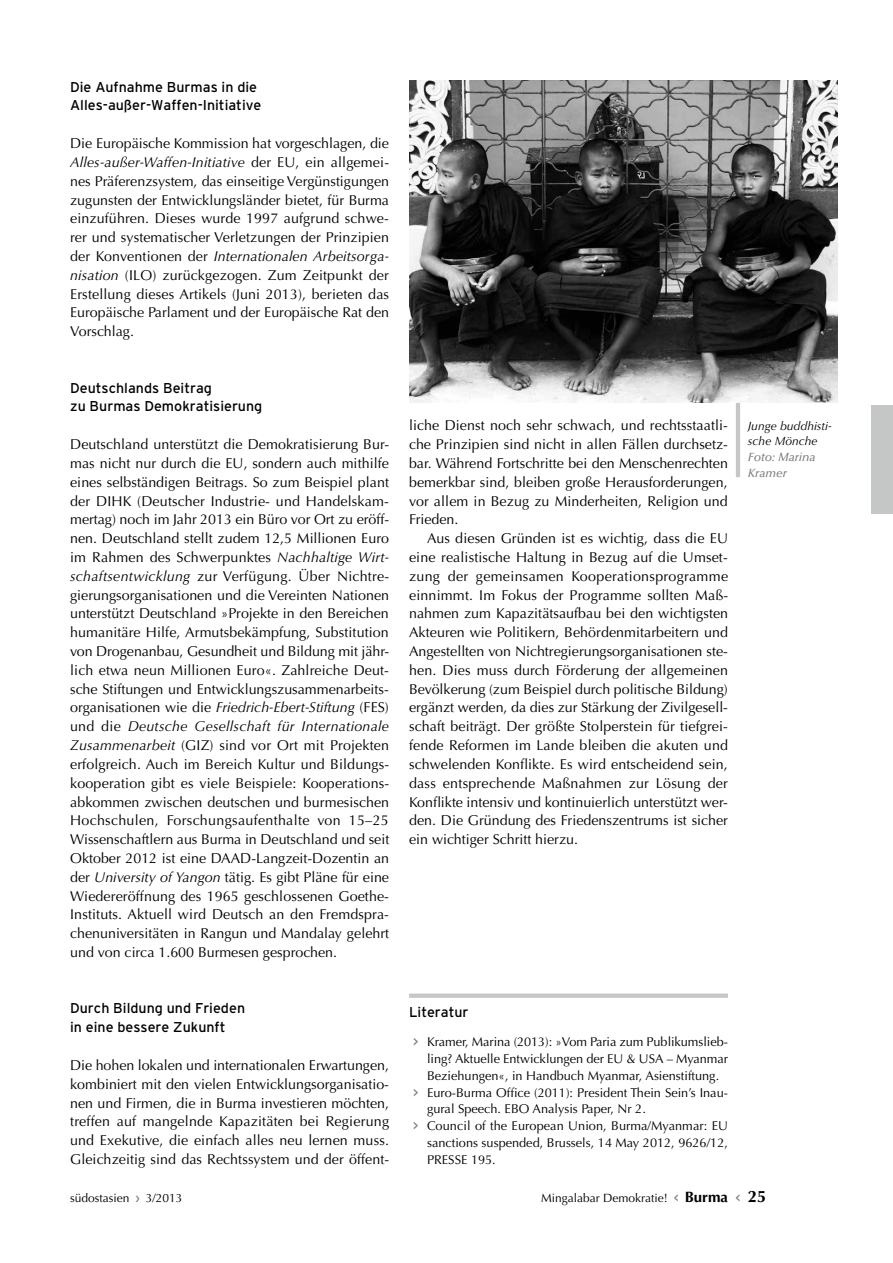
<style>
.page{position:relative;width:893px;height:1263px;background:#fff}
.page>*{position:absolute;margin:0;border:0;box-sizing:border-box;transform-origin:0 0}
.t1{font:14.25px/18.8px "Optima LT Std";color:#000;text-align:justify}
.t2{font:14.25px/18.8px "Interstate";color:#000}
.t3{font:12.75px "Optima LT Std";color:#000}
.t4{font:12px "Optima LT Std";color:#000}
.t5{font:italic 12px/15.9px "Optima LT Std";color:#000}
.t6{font:italic 500 12px/15.9px "Optima LT Std";color:#7a7b7a}
.s1{font-style:italic}
.s2{font-family:"Interstate";color:#7a7b7a}
.s3{font-weight:700;font-size:15px}
.s4{font-family:"Interstate Regular 2";color:#7a7b7a}
.s5{font-weight:700;font-size:16.5px}
</style>
<div class="page">
<div style="left:409px;top:993px;width:319px;height:5px;background:#c5c6c6"></div>
<hr style="left:736px;top:364px;width:4px;height:113px;background:#c5c6c6">
<img style="left:409px;top:80px;width:428px;height:322px">
<div style="left:872px;top:405px;width:21px;height:109px;background:#c5c6c6"></div>
<p class="t2" style="left:70px;top:77px;width:193px">Die Aufnahme Burmas in die<br>Alles-außer-Waffen-Initiative</p>
<p class="t1" style="left:70px;top:134px;width:320px">Die Europäische Kommission hat vorgeschlagen, die <span class="s1">Alles-außer-Waffen-Initiative</span> der EU, ein allgemei&shy;nes Präferenzsystem, das einseitige Vergünstigungen zugunsten der Entwicklungsländer bietet, für Burma einzuführen. Dieses wurde 1997 aufgrund schwe&shy;rer und systematischer Verletzungen der Prinzipien der Konventionen der <span class="s1">Internationalen Arbeitsorga&shy;nisation</span> (ILO) zurückgezogen. Zum Zeitpunkt der Erstellung dieses Artikels (Juni 2013), berieten das Europäische Parlament und der Europäische Rat den Vorschlag.</p>
<p class="t2" style="left:70px;top:378px;width:194px">Deutschlands Beitrag<br>zu Burmas Demokratisierung</p>
<p class="t1" style="left:70px;top:435px;width:321px">Deutschland unterstützt die Demokratisierung Bur&shy;mas nicht nur durch die EU, sondern auch mithilfe eines selbständigen Beitrags. So zum Beispiel plant der DIHK (Deutscher Industrie- und Handelskam&shy;mertag) noch im Jahr 2013 ein Büro vor Ort zu eröff&shy;nen. Deutschland stellt zudem 12,5 Millionen Euro im Rahmen des Schwerpunktes <span class="s1">Nachhaltige Wirt&shy;schaftsentwicklung</span> zur Verfügung. Über Nichtre&shy;gierungsorganisationen und die Vereinten Nationen unterstützt Deutschland »Projekte in den Bereichen humanitäre Hilfe, Armutsbekämpfung, Substitution von Drogenanbau, Gesundheit und Bildung mit jähr&shy;lich etwa neun Millionen Euro«. Zahlreiche Deut&shy;sche Stiftungen und Entwicklungszusammenarbeits&shy;organisationen wie die <span class="s1">Friedrich-Ebert-Stiftung</span> (FES) und die <span class="s1">Deutsche Gesellschaft für Internationale Zusammenarbeit</span> (GIZ) sind vor Ort mit Projekten erfolgreich. Auch im Bereich Kultur und Bildungs&shy;kooperation gibt es viele Beispiele: Kooperations&shy;abkommen zwischen deutschen und burmesischen Hochschulen, Forschungsaufenthalte von 15–25<br>Wissenschaftlern aus Burma in Deutschland und seit Oktober 2012 ist eine DAAD-Langzeit-Dozentin an der <span class="s1">University of Yangon</span> tätig. Es gibt Pläne für eine Wiedereröffnung des 1965 geschlossenen Goethe-Instituts. Aktuell wird Deutsch an den Fremdspra&shy;chenuniversitäten in Rangun und Mandalay gelehrt und von circa 1.600 Burmesen gesprochen.</p>
<p class="t2" style="left:70px;top:999px;width:176px">Durch Bildung und Frieden in eine bessere Zukunft</p>
<p class="t1" style="left:70px;top:1056px;width:321px">Die hohen lokalen und internationalen Erwartungen, kombiniert mit den vielen Entwicklungsorganisatio&shy;nen und Firmen, die in Burma investieren möchten, treffen auf mangelnde Kapazitäten bei Regierung und Exekutive, die einfach alles neu lernen muss.<br>Gleichzeitig sind das Rechtssystem und der öffent-</p>
<p class="t1" style="left:409px;top:416px;width:320px">liche Dienst noch sehr schwach, und rechtsstaatli&shy;che Prinzipien sind nicht in allen Fällen durchsetz&shy;bar. Während Fortschritte bei den Menschenrechten bemerkbar sind, bleiben große Herausforderungen, vor allem in Bezug zu Minderheiten, Religion und Frieden.</p>
<p class="t1" style="left:409px;top:529px;width:321px;text-indent:18px">Aus diesen Gründen ist es wichtig, dass die EU eine realistische Haltung in Bezug auf die Umset&shy;zung der gemeinsamen Kooperationsprogramme einnimmt. Im Fokus der Programme sollten Maß&shy;nahmen zum Kapazitätsaufbau bei den wichtigsten Akteuren wie Politikern, Behördenmitarbeitern und Angestellten von Nichtregierungsorganisationen ste&shy;hen. Dies muss durch Förderung der allgemeinen Bevölkerung (zum Beispiel durch politische Bildung) ergänzt werden, da dies zur Stärkung der Zivilgesell&shy;schaft beiträgt. Der größte Stolperstein für tiefgrei&shy;fende Reformen im Lande bleiben die akuten und schwelenden Konflikte. Es wird entscheidend sein, dass entsprechende Maßnahmen zur Lösung der Konflikte intensiv und kontinuierlich unterstützt wer&shy;den. Die Gründung des Friedenszentrums ist sicher ein wichtiger Schritt hierzu.</p>
<p class="t5" style="left:748px;top:418px;width:85px">Junge buddhisti&shy;sche Mönche</p>
<p class="t6" style="left:748px;top:449px;width:69px">Foto: Marina<br>Kramer</p>
<p class="t2" style="left:409px;top:1002px;width:61px">Literatur</p>
<p class="t3" style="left:413px;top:1034px;width:316px"><span class="s2">&gt;</span> Kramer, Marina (2013): »Vom Paria zum Publikumslieb-</p>
<p class="t3" style="left:427px;top:1051px;width:303px">ling? Aktuelle Entwicklungen der EU &amp; USA – Myanmar</p>
<p class="t3" style="left:427px;top:1068px;width:294px">Beziehungen«, in Handbuch Myanmar, Asienstiftung.</p>
<p class="t3" style="left:413px;top:1085px;width:316px"><span class="s2">&gt;</span> Euro-Burma Office (2011): President Thein Sein’s Inau-</p>
<p class="t3" style="left:427px;top:1102px;width:220px">gural Speech. EBO Analysis Paper, Nr 2.</p>
<p class="t3" style="left:413px;top:1118px;width:316px"><span class="s2">&gt;</span> Council of the European Union, Burma/Myanmar: EU</p>
<p class="t3" style="left:427px;top:1135px;width:302px">sanctions suspended, Brussels, 14 May 2012, 9626/12,</p>
<p class="t3" style="left:427px;top:1152px;width:70px">PRESSE 195.</p>
<p class="t4" style="left:70px;top:1190px;width:114px">südostasien <span class="s2">›</span> 3/2013</p>
<p class="t4" style="left:541px;top:1190px;width:227px">Mingalabar Demokratie! <span class="s2">&lt;</span> <span class="s3">Burma</span> <span class="s4">&lt;</span> <span class="s5">25</span></p>
</div>
